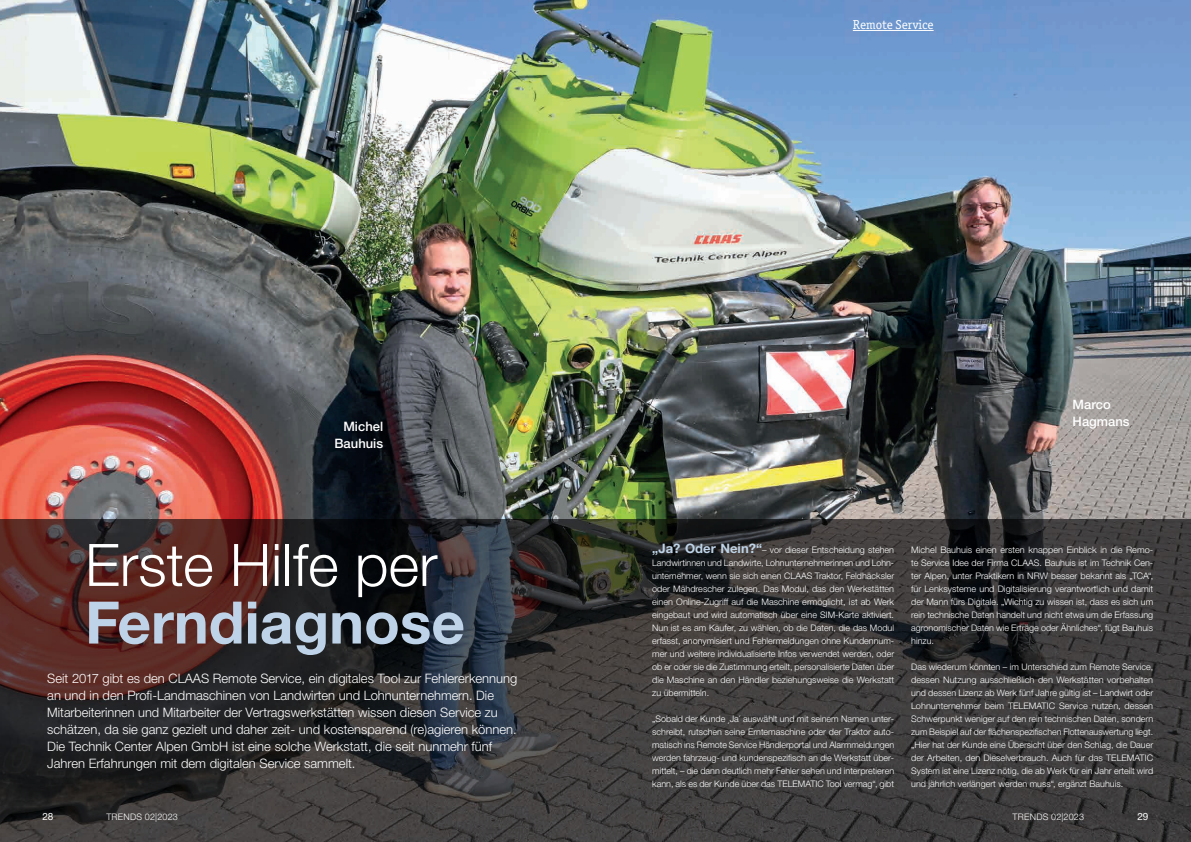
<style>
.page{position:relative;width:1191px;height:842px;background:#fff}
.page>*{position:absolute;margin:0;border:0;box-sizing:border-box;transform-origin:0 0}
.t1{font:300 58.7px "CLAAS Helvetica Neue";color:#fff}
.t2{font:700 58.7px "CLAAS Helvetica Neue";color:#bed3e7}
.t3{font:300 13px/17px "CLAAS Helvetica Neue";color:#fff}
.t4{font:500 13px "CLAAS Helvetica Neue";color:#fff}
.t5{font:13px "Officina Serif ITC Pro";color:#fff}
.t6{font:10px "CLAAS Helvetica Neue";color:#fff}
.t7{font:300 9px/13px "CLAAS Helvetica Neue";color:#fff;text-align:justify}
.t8{font:300 9px "CLAAS Helvetica Neue";letter-spacing:.02em;color:#fff}
.s1{font-weight:700;font-size:13px;color:#bed3e7}
</style>
<div class="page">
<img style="left:0;top:0;width:1191px;height:519px">
<svg style="left:0;top:519px;width:1191px;height:323px;background:#373232"></svg>
<hr style="left:853px;top:30px;width:80px;height:1px;background:#fff">
<h2 class="t5" style="left:853px;top:17px;width:82px">Remote Service</h2>
<h2 class="t4" style="left:1072px;top:396px;width:40px">Marco</h2>
<h2 class="t4" style="left:343px;top:417px;width:41px">Michel</h2>
<h2 class="t4" style="left:1072px;top:413px;width:59px">Hagmans</h2>
<h2 class="t4" style="left:334px;top:434px;width:50px">Bauhuis</h2>
<h1 class="t1" style="left:85px;top:527px;width:354px">Erste Hilfe per</h1>
<h1 class="t2" style="left:85px;top:585px;width:381px">Ferndiagnose</h1>
<p class="t3" style="left:47px;top:670px;width:471px">Seit 2017 gibt es den CLAAS Remote Service, ein digitales Tool zur Fehlererkennung an und in den Profi-Landmaschinen von Landwirten und Lohnunternehmern. Die Mitarbeiterinnen und Mitarbeiter der Vertragswerkstätten wissen diesen Service zu schätzen, da sie ganz gezielt und daher zeit- und kostensparend (re)agieren können.<br>Die Technik Center Alpen GmbH ist eine solche Werkstatt, die seit nunmehr fünf Jahren Erfahrungen mit dem digitalen Service sammelt.</p>
<p class="t7" style="left:652px;top:543px;width:243px;text-align:left"><span class="s1">„Ja? Oder Nein?“</span>– vor dieser Entscheidung stehen Landwirtinnen und Landwirte, Lohnunternehmerinnen und Lohn&shy;unternehmer, wenn sie sich einen CLAAS Traktor, Feldhäcksler oder Mähdrescher zulegen. Das Modul, das den Werkstätten einen Online-Zugriff auf die Maschine ermöglicht, ist ab Werk eingebaut und wird automatisch über eine SIM-Karte aktiviert.<br>Nun ist es am Käufer, zu wählen, ob die Daten, die das Modul erfasst, anonymisiert und Fehlermeldungen ohne Kundennum&shy;mer und weitere individualisierte Infos verwendet werden, oder ob er oder sie die Zustimmung erteilt, personalisierte Daten über die Maschine an den Händler beziehungsweise die Werkstatt zu übermitteln.</p>
<p class="t7" style="left:652px;top:712px;width:243px">„Sobald der Kunde ͵Jaʹ auswählt und mit seinem Namen unter&shy;schreibt, rutschen seine Erntemaschine oder der Traktor auto&shy;matisch ins Remote Service Händlerportal und Alarmmeldungen werden fahrzeug- und kundenspezifisch an die Werkstatt über&shy;mittelt, – die dann deutlich mehr Fehler sehen und interpretieren kann, als es der Kunde über das TELEMATIC Tool vermag“, gibt</p>
<p class="t7" style="left:911px;top:543px;width:243px">Michel Bauhuis einen ersten knappen Einblick in die Remo&shy;te Service Idee der Firma CLAAS. Bauhuis ist im Technik Cen&shy;ter Alpen, unter Praktikern in NRW besser bekannt als „TCA“, für Lenksysteme und Digitalisierung verantwortlich und damit der Mann fürs Digitale. „Wichtig zu wissen ist, dass es sich um rein technische Daten handelt und nicht etwa um die Erfassung agronomischer Daten wie Erträge oder Ähnliches“, fügt Bauhuis hinzu.</p>
<p class="t7" style="left:911px;top:660px;width:243px">Das wiederum könnten – im Unterschied zum Remote Service, dessen Nutzung ausschließlich den Werkstätten vorbehalten und dessen Lizenz ab Werk fünf Jahre gültig ist – Landwirt oder Lohnunternehmer beim TELEMATIC Service nutzen, dessen Schwerpunkt weniger auf den rein technischen Daten, sondern zum Beispiel auf der flächenspezifischen Flottenauswertung liegt. „Hier hat der Kunde eine Übersicht über den Schlag, die Dauer der Arbeiten, den Dieselverbrauch. Auch für das TELEMATIC System ist eine Lizenz nötig, die ab Werk für ein Jahr erteilt wird und jährlich verlängert werden muss“, ergänzt Bauhuis.</p>
<p class="t6" style="left:43px;top:810px;width:12px">28</p>
<p class="t8" style="left:106px;top:811px;width:73px">TRENDS 02|2023</p>
<p class="t8" style="left:1012px;top:811px;width:73px">TRENDS 02|2023</p>
<p class="t6" style="left:1137px;top:810px;width:13px">29</p>
</div>
